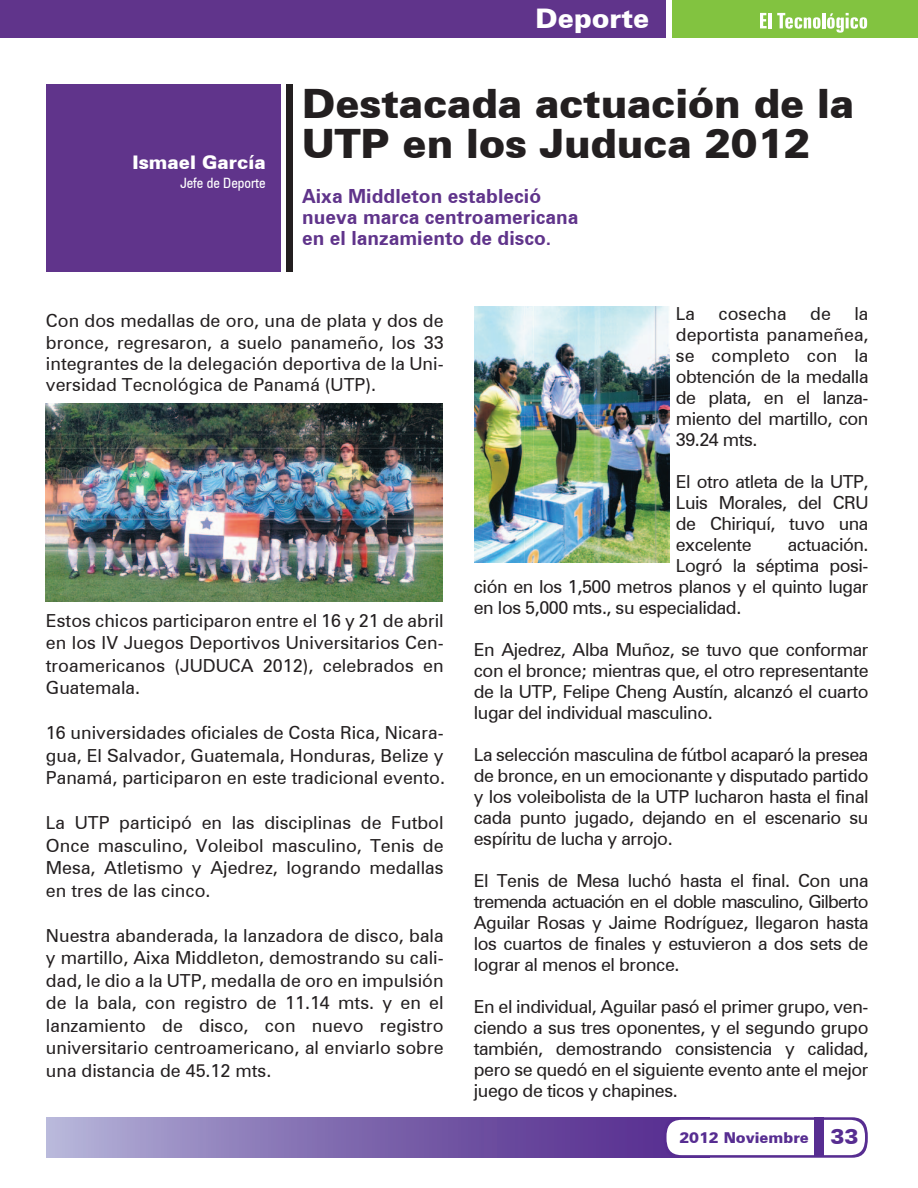
<style>
.page{position:relative;width:918px;height:1188px;background:#fff}
.page>*{position:absolute;margin:0;border:0;box-sizing:border-box;transform-origin:0 0}
.t1{font:900 40.5px/40.5px "Zurich BT";letter-spacing:-.005em;color:#231f20}
.t2{font:900 27px "Zurich BT";color:#fff}
.t3{font:700 19.5px/21px "Zurich BT";color:#60348b}
.t4{font:900 18.75px "Zurich BT";color:#fff}
.t5{font:18px/21px "Zurich BT";letter-spacing:-.025em;color:#231f20;text-align:justify}
.t6{font:18px "Zurich BT";color:#231f20}
.t7{font:900 15px "Zurich BT";color:#572d91}
.t8{font:condensed 14.25px "Zurich BT";color:#fff}
.s1{font-size:21px}
</style>
<div class="page">
<div style="left:0;top:0;width:666px;height:38px;background:#60348b"></div>
<div style="left:673px;top:0;width:245px;height:38px;background:#82c340"></div>
<svg style="left:760px;top:13px;width:7px;height:15px"></svg>
<hr style="left:768px;top:13px;width:3px;height:15px;background:#fff">
<svg style="left:777px;top:13px;width:44px;height:16px"></svg>
<hr style="left:822px;top:13px;width:3px;height:15px;background:#fff">
<svg style="left:827px;top:13px;width:40px;height:20px"></svg>
<div style="left:46px;top:1117px;width:664px;height:41px;background:linear-gradient(to right,#b1afd5,#4b1e86)"></div>
<svg style="left:664px;top:1117px;width:204px;height:41px"></svg>
<div style="left:814px;top:1117px;width:9px;height:40px;background:#572d91"></div>
<div style="left:46px;top:84px;width:235px;height:187px;background:#60348b"></div>
<div style="left:286px;top:84px;width:7px;height:187px;background:#231f20"></div>
<img style="left:46px;top:404px;width:396px;height:198px">
<img style="left:475px;top:306px;width:195px;height:256px">
<p class="t4" style="left:132px;top:151px;width:135px">Ismael García</p>
<p class="t8" style="left:180px;top:174px;width:87px">Jefe de Deporte</p>
<h2 class="t2" style="left:536px;top:2px;width:115px">Deporte</h2>
<h1 class="t1" style="left:302px;top:83px;width:554px">Destacada actuación de la<br>UTP en los Juduca 2012</h1>
<p class="t3" style="left:302px;top:185px;width:278px">Aixa Middleton estableció nueva marca centroamericana en el lanzamiento de disco.</p>
<p class="t5" style="left:46px;top:310px;width:399px">Con dos medallas de oro, una de plata y dos de bronce, regresaron, a suelo panameño, los 33 integrantes de la delegación deportiva de la Uni&shy;versidad Tecnológica de Panamá (UTP).</p>
<p class="t5" style="left:46px;top:609px;width:399px;line-height:22.5px">Estos chicos participaron entre el 16 y 21 de abril en los IV Juegos Deportivos Universitarios Cen&shy;troamericanos (JUDUCA 2012), celebrados en Guatemala.</p>
<p class="t5" style="left:46px;top:721px;width:401px;line-height:22.5px">16 universidades oficiales de Costa Rica, Nicara&shy;gua, El Salvador, Guatemala, Honduras, Belize y Panamá, participaron en este tradicional evento.</p>
<p class="t5" style="left:46px;top:811px;width:399px;line-height:22.5px">La UTP participó en las disciplinas de Futbol Once masculino, Voleibol masculino, Tenis de Mesa, Atletismo y Ajedrez, logrando medallas en tres de las cinco.</p>
<p class="t5" style="left:46px;top:924px;width:399px;line-height:22.5px">Nuestra abanderada, la lanzadora de disco, bala y martillo, Aixa Middleton, demostrando su cali&shy;dad, le dio a la UTP, medalla de oro en impulsión de la bala, con registro de 11.14 mts. y en el lanzamiento de disco, con nuevo registro universitario centroamericano, al enviarlo sobre una distancia de 45.12 mts.</p>
<p class="t5" style="left:676px;top:303px;width:194px;text-indent:179px">la deportista panameñea, se completo con la obtención de la medalla de plata, en el lanza&shy;miento del martillo, con 39.24 mts.</p>
<p class="t5" style="left:676px;top:471px;width:194px">El otro atleta de la UTP, Luis Morales, del CRU de Chiriquí, tuvo una excelente</p>
<p class="t5" style="left:676px;top:303px;width:21px">La</p>
<p class="t6" style="left:718px;top:303px;width:70px">cosecha</p>
<p class="t5" style="left:810px;top:303px;width:22px">de</p>
<p class="t5" style="left:788px;top:534px;width:82px">actuación.</p>
<p class="t5" style="left:676px;top:555px;width:194px">Logró la séptima posi-</p>
<p class="t5" style="left:474px;top:576px;width:396px">ción en los 1,500 metros planos y el quinto lugar</p>
<p class="t5" style="left:474px;top:597px;width:269px">en los 5,000 mts., su especialidad.</p>
<p class="t5" style="left:474px;top:639px;width:396px">En Ajedrez, Alba Muñoz, se tuvo que conformar con el bronce; mientras que, el otro representante de la UTP, Felipe Cheng Austín, alcanzó el cuarto lugar del individual masculino.</p>
<p class="t5" style="left:474px;top:744px;width:396px">La selección masculina de fútbol acaparó la presea de bronce, en un emocionante y disputado partido y los voleibolista de la UTP lucharon hasta el final cada punto jugado, dejando en el escenario su espíritu de lucha y arrojo.</p>
<p class="t5" style="left:474px;top:870px;width:396px">El Tenis de Mesa luchó hasta el final. Con una tremenda actuación en el doble masculino, Gilberto Aguilar Rosas y Jaime Rodríguez, llegaron hasta los cuartos de finales y estuvieron a dos sets de lograr al menos el bronce.</p>
<p class="t5" style="left:474px;top:996px;width:396px">En el individual, Aguilar pasó el primer grupo, ven&shy;ciendo a sus tres oponentes, y el segundo grupo también, demostrando consistencia y calidad, pero se quedó en el siguiente evento ante el mejor juego de ticos y chapines.</p>
<p class="t7" style="left:679px;top:1129px;width:180px">2012 Noviembre <span class="s1">33</span></p>
</div>
